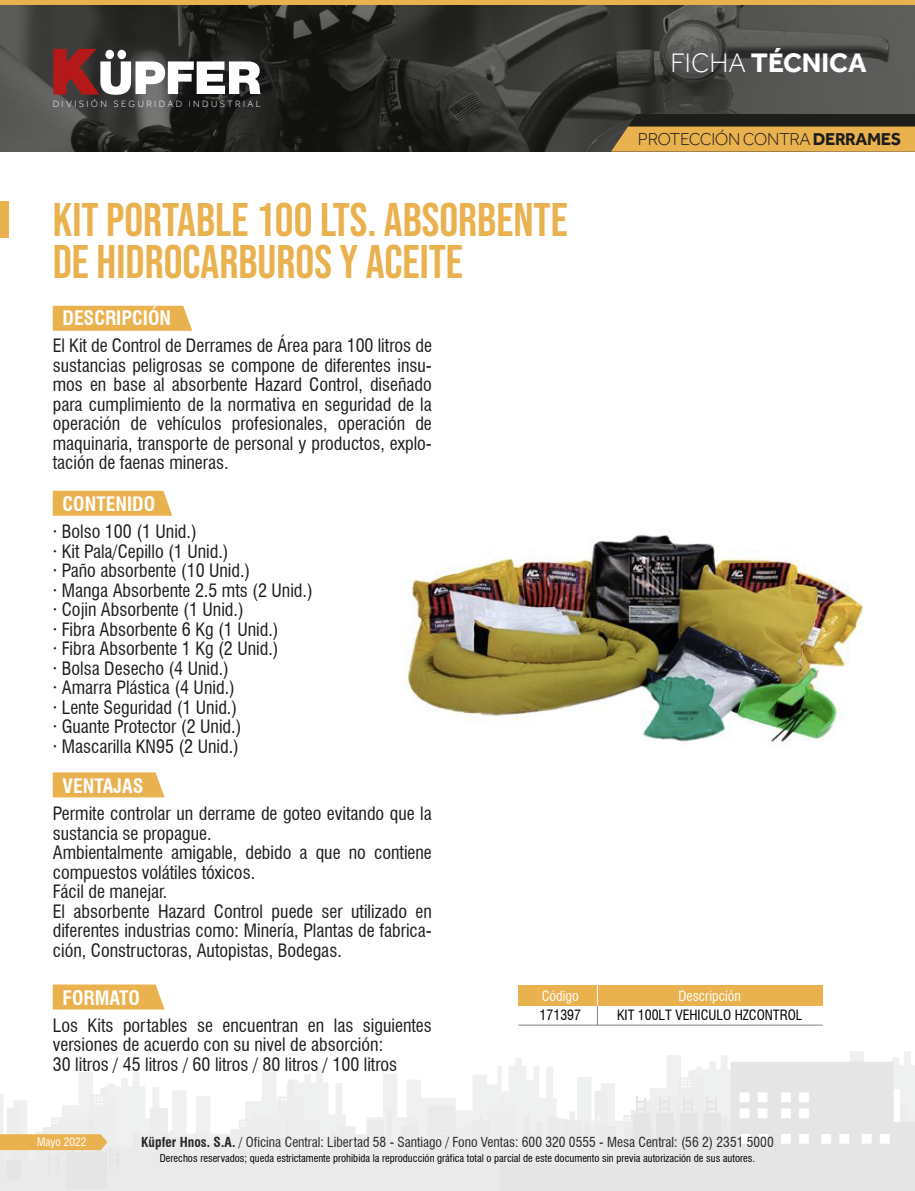
<style>
.page{position:relative;width:915px;height:1191px;background:#fff}
.page>*{position:absolute;margin:0;border:0;box-sizing:border-box;transform-origin:0 0}
.t1{font:47.1px/42px "Bebas Neue";color:#eab14f}
.t2{font:700 27.45px "Effra";color:#fff}
.t3{font:700 condensed 19.5px "Swiss 721 BT";color:#fff}
.t4{font:condensed 18px/19.5px "Swiss 721 BT";color:#1d1d1b}
.t5{font:300 17.7px "Effra";letter-spacing:-.025em;color:#1d1d1b}
.t6{font:condensed 13.8px "Swiss 721 BT";color:#000}
.t7{font:condensed 13.8px "Swiss 721 BT";color:#fff}
.t8{font:condensed 13.5px "Swiss 721 BT";color:#272726}
.t9{font:condensed 11.4px "Swiss 721 BT";color:#fff}
.t10{font:condensed 10.5px "Swiss 721 BT";color:#000}
.t11{font:300 9.45px "Effra";letter-spacing:.25em;color:#fff}
.s1{font-weight:300}
.s2{font-weight:700}
</style>
<div class="page">
<img style="left:405px;top:534px;width:459px;height:211px">
<img style="left:0;top:5px;width:914px;height:147px">
<div style="left:0;top:0;width:914px;height:5px;background:#eab14f"></div>
<svg style="left:53px;top:49px;width:207px;height:46px"></svg>
<svg style="left:611px;top:114px;width:303px;height:38px;background:#a17d3d"></svg>
<svg style="left:53px;top:306px;width:139px;height:25px;background:#eab455"></svg>
<svg style="left:53px;top:491px;width:119px;height:25px;background:#eab456"></svg>
<svg style="left:53px;top:772px;width:111px;height:25px;background:#ebb457"></svg>
<svg style="left:53px;top:984px;width:111px;height:25px;background:#ebb558"></svg>
<div style="left:0;top:201px;width:9px;height:37px;background:#eab14f"></div>
<svg style="left:0;top:1051px;width:914px;height:140px"></svg>
<div style="left:518px;top:984px;width:304px;height:21px;background:#eab14f"></div>
<svg style="left:597px;top:984px;width:1px;height:40px"></svg>
<hr style="left:518px;top:1024px;width:304px;height:1px;background:#828282">
<p class="t11" style="left:53px;top:98px;width:210px">DIVISIÓN SEGURIDAD INDUSTRIAL</p>
<h1 class="t1" style="left:53px;top:198px;width:516px">KIT PORTABLE 100 LTS. ABSORBENTE<br>DE HIDROCARBUROS Y ACEITE</h1>
<p class="t3" style="left:62px;top:306px;width:110px">DESCRIPCIÓN</p>
<p class="t4" style="left:53px;top:336px;width:380px;text-align:justify">El Kit de Control de Derrames de Área para 100 litros de sustancias peligrosas se compone de diferentes insu&shy;mos en base al absorbente Hazard Control, diseñado para cumplimiento de la normativa en seguridad de la operación de vehículos profesionales, operación de maquinaria, transporte de personal y productos, explo&shy;tación de faenas mineras.</p>
<p class="t3" style="left:63px;top:492px;width:94px">CONTENIDO</p>
<p class="t4" style="left:53px;top:522px;width:261px">· Bolso 100 (1 Unid.)<br>· Kit Pala/Cepillo (1 Unid.)<br>· Paño absorbente (10 Unid.)<br>· Manga Absorbente 2.5 mts (2 Unid.) · Cojin Absorbente (1 Unid.)<br>· Fibra Absorbente 6 Kg (1 Unid.)<br>· Fibra Absorbente 1 Kg (2 Unid.)<br>· Bolsa Desecho (4 Unid.)<br>· Amarra Plástica (4 Unid.)<br>· Lente Seguridad (1 Unid.)<br>· Guante Protector (2 Unid.)<br>· Mascarilla KN95 (2 Unid.)</p>
<p class="t3" style="left:63px;top:774px;width:82px">VENTAJAS</p>
<p class="t4" style="left:53px;top:804px;width:380px">Permite controlar un derrame de goteo evitando que la sustancia se propague.<br>Ambientalmente amigable, debido a que no contiene compuestos volátiles tóxicos.<br>Fácil de manejar.<br>El absorbente Hazard Control puede ser utilizado en diferentes industrias como: Minería, Plantas de fabrica&shy;ción, Constructoras, Autopistas, Bodegas.</p>
<p class="t3" style="left:63px;top:986px;width:79px">FORMATO</p>
<p class="t4" style="left:53px;top:1015px;width:380px">Los Kits portables se encuentran en las siguientes versiones de acuerdo con su nivel de absorción:<br>30 litros / 45 litros / 60 litros / 80 litros / 100 litros</p>
<p class="t7" style="left:541px;top:987px;width:39px">Código</p>
<p class="t6" style="left:539px;top:1006px;width:43px">171397</p>
<h2 class="t2" style="left:670px;top:48px;width:197px"><span class="s1">FICHA</span> TÉCNICA</h2>
<p class="t5" style="left:637px;top:129px;width:264px">PROTECCIÓN CONTRA <span class="s2">DERRAMES</span></p>
<p class="t7" style="left:678px;top:987px;width:64px">Descripción</p>
<p class="t6" style="left:617px;top:1006px;width:187px">KIT 100LT VEHICULO HZCONTROL</p>
<p class="t9" style="left:37px;top:1134px;width:51px">Mayo 2022</p>
<p class="t8" style="left:141px;top:1133px;width:633px"><span class="s2">Küpfer Hnos. S.A.</span> / Oficina Central: Libertad 58 - Santiago / Fono Ventas: 600 320 0555 - Mesa Central: (56 2) 2351 5000</p>
<p class="t10" style="left:160px;top:1151px;width:596px">Derechos reservados; queda estrictamente prohibida la reproducción gráfica total o parcial de este documento sin previa autorización de sus autores.</p>
</div>
